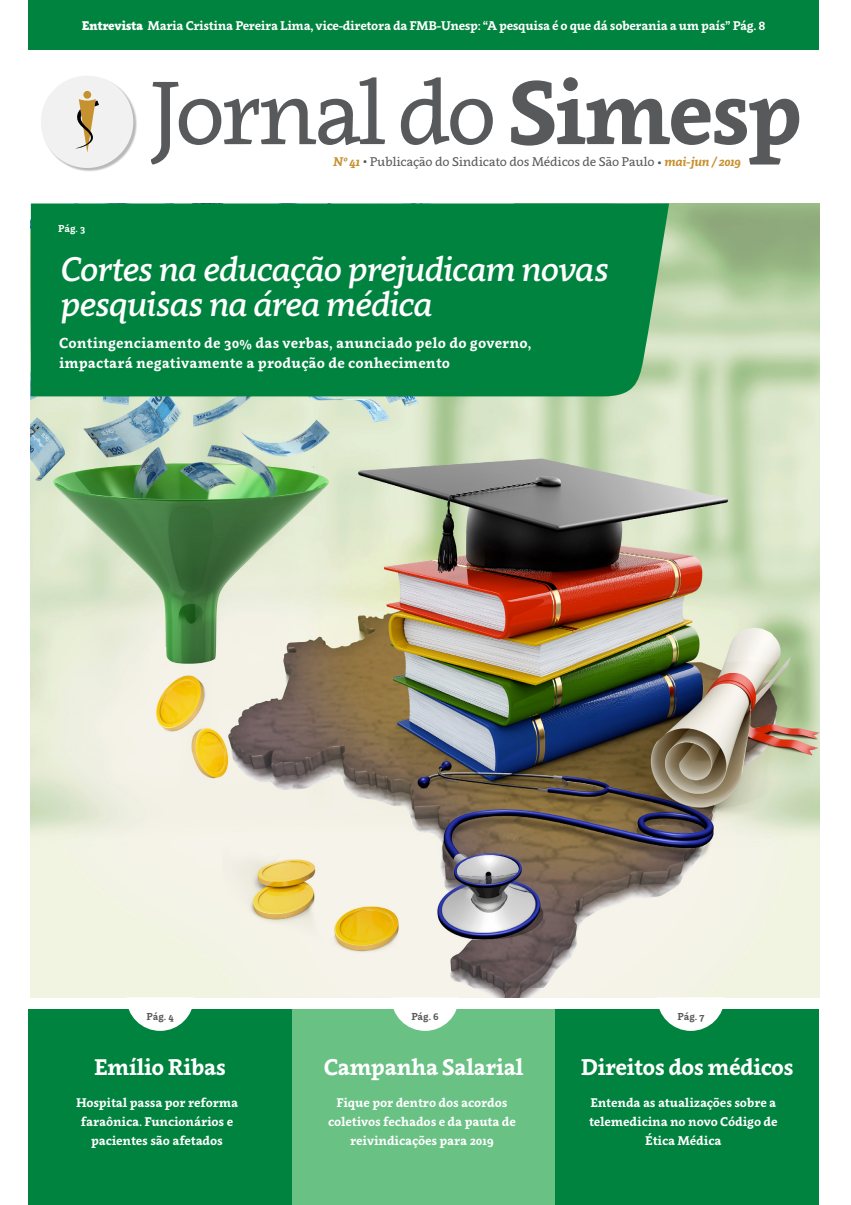
<style>
.page{position:relative;width:851px;height:1205px;background:#fff}
.page>*{position:absolute;margin:0;border:0;box-sizing:border-box;transform-origin:0 0}
.t1{font:88.88px "Clavo";letter-spacing:-.06em;color:#58595b}
.t2{font:italic 500 33.75px/35px "Clavo";letter-spacing:-.035em;color:#fff}
.t3{font:700 22.5px "Clavo";letter-spacing:-.03em;color:#fff}
.t4{font:700 14.38px/20px "Clavo";letter-spacing:.01em;color:#fff}
.t5{font:700 12.5px/18.8px "Clavo";letter-spacing:-.01em;color:#fff;text-align:center}
.t6{font:12.5px "Clavo";letter-spacing:-.02em;color:#58595b}
.t7{font:700 10px "Clavo";letter-spacing:-.01em;color:#58595b}
.t8{font:700 10px "Clavo";letter-spacing:-.01em;color:#fff}
.s1{font-weight:900}
.s2{font-weight:700}
.s3{font-weight:700;font-style:italic;color:#c6912f}
.s4{font-style:italic}
</style>
<div class="page">
<img style="left:31px;top:203px;width:788px;height:794px">
<div style="left:28px;top:1009px;width:264px;height:196px;background:#00833e"></div>
<div style="left:292px;top:1009px;width:263px;height:196px;background:#69c184"></div>
<div style="left:555px;top:1009px;width:264px;height:196px;background:#00833e"></div>
<svg style="left:126px;top:997px;width:68px;height:34px"></svg>
<svg style="left:391px;top:997px;width:66px;height:34px"></svg>
<svg style="left:657px;top:997px;width:66px;height:34px"></svg>
<div style="left:28px;top:0;width:791px;height:49px;background:#00833e"></div>
<div style="left:42px;top:77px;width:95px;height:95px;background:#000;opacity:.28"></div>
<div style="left:41px;top:76px;width:92px;height:92px;background:#f1f1f2;border-radius:50%"></div>
<div style="left:83px;top:91px;width:8px;height:8px;background:#c6912f;border-radius:50%"></div>
<svg style="left:75px;top:99px;width:24px;height:54px"></svg>
<div style="left:31px;top:203px;width:638px;height:193px;background:#00833e"></div>
<p class="t5" style="left:82px;top:16px;width:685px"><span class="s1">Entrevista</span> Maria Cristina Pereira Lima, vice-diretora da FMB-Unesp: “A pesquisa é o que dá soberania a um país” Pág. 8</p>
<h1 class="t1" style="left:150px;top:51px;width:653px">Jornal do <span class="s2">Simesp</span></h1>
<p class="t6" style="left:333px;top:152px;width:409px"><span class="s3">Nº 41</span> <span class="s4">•</span> Publicação do Sindicato dos Médicos de São Paulo • <span class="s3">mai-jun / 2019</span></p>
<p class="t8" style="left:59px;top:220px;width:29px">Pág. 3</p>
<p class="t8" style="left:58px;top:221px;width:29px">Pág. 3</p>
<h2 class="t2" style="left:60px;top:250px;width:549px">Cortes na educação prejudicam novas pesquisas na área médica</h2>
<p class="t4" style="left:59px;top:332px;width:473px">Contingenciamento de 30% das verbas, anunciado pelo do governo, impactará negativamente a produção de conhecimento</p>
<p class="t7" style="left:146px;top:1009px;width:29px">Pág. 4</p>
<p class="t7" style="left:411px;top:1009px;width:29px">Pág. 6</p>
<p class="t7" style="left:677px;top:1009px;width:28px">Pág. 7</p>
<h3 class="t3" style="left:94px;top:1050px;width:133px">Emílio Ribas</h3>
<p class="t5" style="left:76px;top:1093px;width:163px">Hospital passa por reforma faraônica. Funcionários e pacientes são afetados</p>
<h3 class="t3" style="left:324px;top:1050px;width:201px">Campanha Salarial</h3>
<p class="t5" style="left:328px;top:1093px;width:189px">Fique por dentro dos acordos coletivos fechados e da pauta de reivindicações para 2019</p>
<h3 class="t3" style="left:580px;top:1050px;width:214px">Direitos dos médicos</h3>
<p class="t5" style="left:589px;top:1093px;width:190px">Entenda as atualizações sobre a telemedicina no novo Código de<br>Ética Médica</p>
</div>
